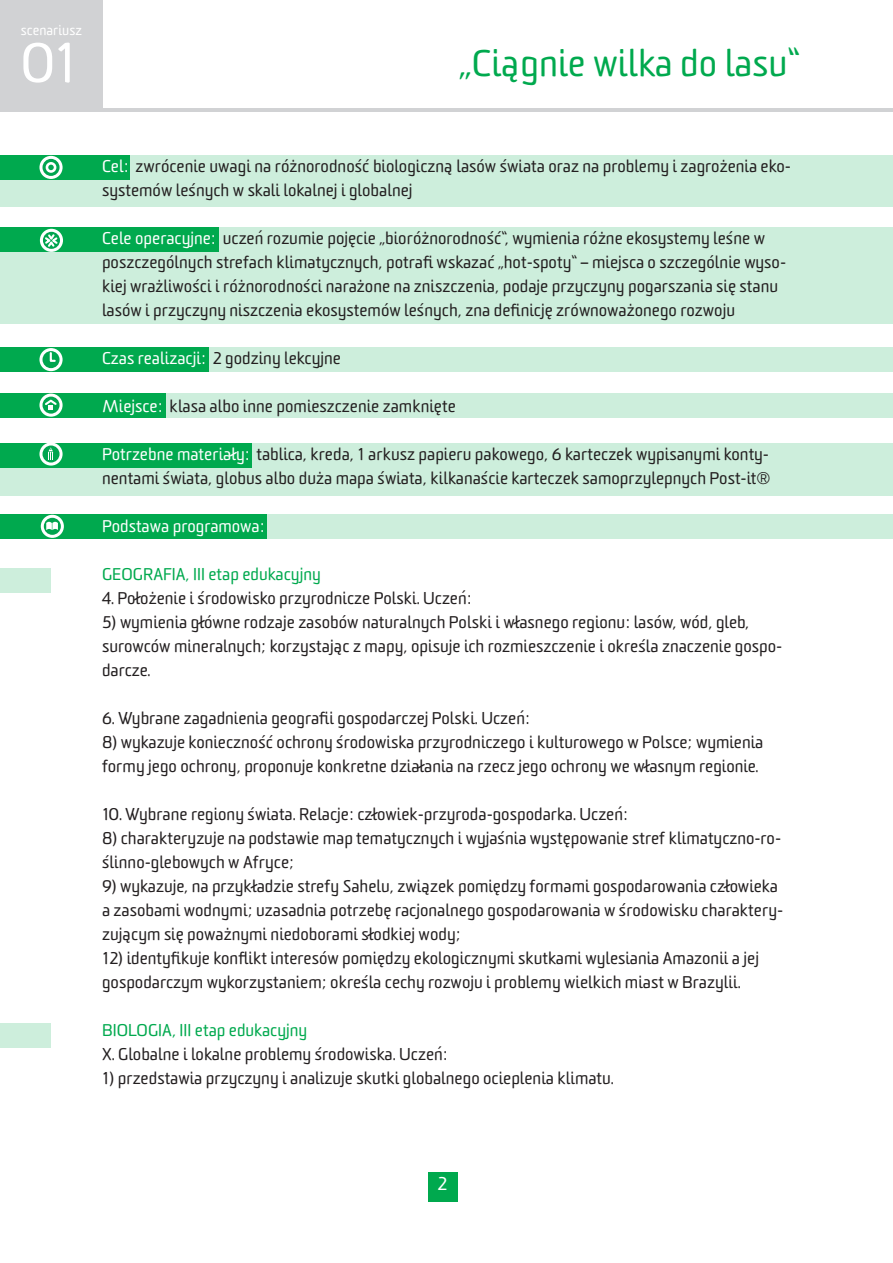
<style>
.page{position:relative;width:893px;height:1263px;background:#fff}
.page>*{position:absolute;margin:0;border:0;box-sizing:border-box;transform-origin:0 0}
.t1{font:54px "Sommet Rounded";color:#fff}
.t2{font:36px "Sommet Rounded";color:#00a94e}
.t3{font:16.5px/24px "Sommet Rounded";color:#231f20}
.t4{font:16.5px "Sommet Rounded";color:#00a94e}
.t5{font:16.5px "Sommet Rounded";color:#fff}
.t6{font:13.5px "Sommet Rounded";color:#fff}
.s1{color:#fff}
</style>
<div class="page">
<div style="left:0;top:514px;width:893px;height:25px;background:#cdeedc"></div>
<div style="left:0;top:514px;width:266px;height:24px;background:#00a94e"></div>
<div style="left:0;top:443px;width:893px;height:53px;background:#cdeedc"></div>
<div style="left:0;top:443px;width:251px;height:25px;background:#00a94e"></div>
<div style="left:0;top:393px;width:893px;height:25px;background:#cdeedc"></div>
<div style="left:0;top:393px;width:165px;height:25px;background:#00a94e"></div>
<div style="left:0;top:347px;width:893px;height:25px;background:#cdeedc"></div>
<div style="left:0;top:347px;width:208px;height:25px;background:#00a94e"></div>
<div style="left:0;top:228px;width:893px;height:96px;background:#cdeedc"></div>
<div style="left:0;top:227px;width:218px;height:25px;background:#00a94e"></div>
<div style="left:0;top:156px;width:893px;height:51px;background:#cdeedc"></div>
<div style="left:0;top:156px;width:130px;height:24px;background:#00a94e"></div>
<div style="left:0;top:0;width:102px;height:111px;background:#d1d2d4"></div>
<hr style="left:0;top:108px;width:893px;height:4px;background:#d1d2d4">
<div style="left:428px;top:1172px;width:29px;height:29px;background:#00a94e"></div>
<svg style="left:39px;top:156px;width:24px;height:23px"></svg>
<svg style="left:43px;top:159px;width:17px;height:17px"></svg>
<div style="left:46px;top:162px;width:10px;height:11px;background:#fff;border-radius:50%"></div>
<svg style="left:48px;top:165px;width:6px;height:5px"></svg>
<svg style="left:40px;top:229px;width:23px;height:23px"></svg>
<svg style="left:39px;top:348px;width:24px;height:23px"></svg>
<div style="left:43px;top:351px;width:17px;height:17px;background:#00a54f;border-radius:50%"></div>
<svg style="left:49px;top:351px;width:8px;height:11px"></svg>
<svg style="left:39px;top:394px;width:24px;height:23px"></svg>
<svg style="left:43px;top:397px;width:17px;height:17px"></svg>
<svg style="left:43px;top:398px;width:16px;height:12px"></svg>
<svg style="left:39px;top:442px;width:24px;height:24px"></svg>
<div style="left:43px;top:445px;width:17px;height:17px;background:#00a54f;border-radius:50%"></div>
<svg style="left:48px;top:447px;width:5px;height:13px"></svg>
<svg style="left:41px;top:515px;width:23px;height:23px"></svg>
<div style="left:44px;top:518px;width:17px;height:17px;background:#00a54f;border-radius:50%"></div>
<svg style="left:46px;top:522px;width:12px;height:8px"></svg>
<div style="left:0;top:568px;width:51px;height:25px;background:#cdeedc"></div>
<div style="left:0;top:1023px;width:51px;height:24px;background:#cdeedc"></div>
<svg style="left:43px;top:232px;width:16px;height:17px"></svg>
<p class="t6" style="left:21px;top:21px;width:62px">scenariusz</p>
<h1 class="t1" style="left:20px;top:28px;width:59px">01</h1>
<h2 class="t2" style="left:459px;top:40px;width:342px">„Ciągnie wilka do lasu”</h2>
<p class="t3" style="left:102px;top:155px;width:690px"><span class="s1">Cel:</span> zwrócenie uwagi na różnorodność biologiczną lasów świata oraz na problemy i zagrożenia eko&shy;systemów leśnych w skali lokalnej i globalnej</p>
<p class="t3" style="left:102px;top:227px;width:685px"><span class="s1">Cele operacyjne:</span> uczeń rozumie pojęcie „bioróżnorodność”, wymienia różne ekosystemy leśne w poszczególnych strefach klimatycznych, potrafi wskazać „hot-spoty” – miejsca o szczególnie wyso&shy;kiej wrażliwości i różnorodności narażone na zniszczenia, podaje przyczyny pogarszania się stanu lasów i przyczyny niszczenia ekosystemów leśnych, zna definicję zrównoważonego rozwoju</p>
<p class="t3" style="left:102px;top:347px;width:240px"><span class="s1">Czas realizacji:</span> 2 godziny lekcyjne</p>
<p class="t3" style="left:102px;top:395px;width:355px"><span class="s1">Miejsce:</span> klasa albo inne pomieszczenie zamknięte</p>
<p class="t3" style="left:102px;top:443px;width:670px"><span class="s1">Potrzebne materiały:</span> tablica, kreda, 1 arkusz papieru pakowego, 6 karteczek wypisanymi konty&shy;nentami świata, globus albo duża mapa świata, kilkanaście karteczek samoprzylepnych Post-it®</p>
<p class="t5" style="left:102px;top:515px;width:164px">Podstawa programowa:</p>
<p class="t4" style="left:102px;top:563px;width:21px">Geog</p>
<p class="t4" style="left:143px;top:563px;width:20px">rafia</p>
<p class="t4" style="left:186px;top:563px;width:137px">, III etap edukacyjny</p>
<p class="t3" style="left:102px;top:587px;width:371px">4. Położenie i środowisko przyrodnicze Polski. Uczeń:</p>
<p class="t3" style="left:102px;top:611px;width:682px">5) wymienia główne rodzaje zasobów naturalnych Polski i własnego regionu: lasów, wód, gleb, surowców mineralnych; korzystając z mapy, opisuje ich rozmieszczenie i określa znaczenie gospo&shy;darcze.</p>
<p class="t3" style="left:102px;top:707px;width:429px">6. Wybrane zagadnienia geografii gospodarczej Polski. Uczeń:</p>
<p class="t3" style="left:102px;top:731px;width:663px">8) wykazuje konieczność ochrony środowiska przyrodniczego i kulturowego w Polsce; wymienia formy jego ochrony, proponuje konkretne działania na rzecz jego ochrony we własnym regionie.</p>
<p class="t3" style="left:102px;top:803px;width:528px">10. Wybrane regiony świata. Relacje: człowiek-przyroda-gospodarka. Uczeń:</p>
<p class="t3" style="left:102px;top:827px;width:680px">8) charakteryzuje na podstawie map tematycznych i wyjaśnia występowanie stref klimatyczno-ro&shy;ślinno-glebowych w Afryce;</p>
<p class="t3" style="left:102px;top:875px;width:682px">9) wykazuje, na przykładzie strefy Sahelu, związek pomiędzy formami gospodarowania człowieka a zasobami wodnymi; uzasadnia potrzebę racjonalnego gospodarowania w środowisku charaktery&shy;zującym się poważnymi niedoborami słodkiej wody;</p>
<p class="t3" style="left:102px;top:947px;width:658px">12) identyfikuje konflikt interesów pomiędzy ekologicznymi skutkami wylesiania Amazonii a jej gospodarczym wykorzystaniem; określa cechy rozwoju i problemy wielkich miast w Brazylii.</p>
<p class="t4" style="left:102px;top:1019px;width:20px">Biologia</p>
<p class="t4" style="left:172px;top:1019px;width:137px">, III etap edukacyjny</p>
<p class="t3" style="left:102px;top:1043px;width:347px">X. Globalne i lokalne problemy środowiska. Uczeń:</p>
<p class="t3" style="left:102px;top:1067px;width:513px">1) przedstawia przyczyny i analizuje skutki globalnego ocieplenia klimatu.</p>
</div>
